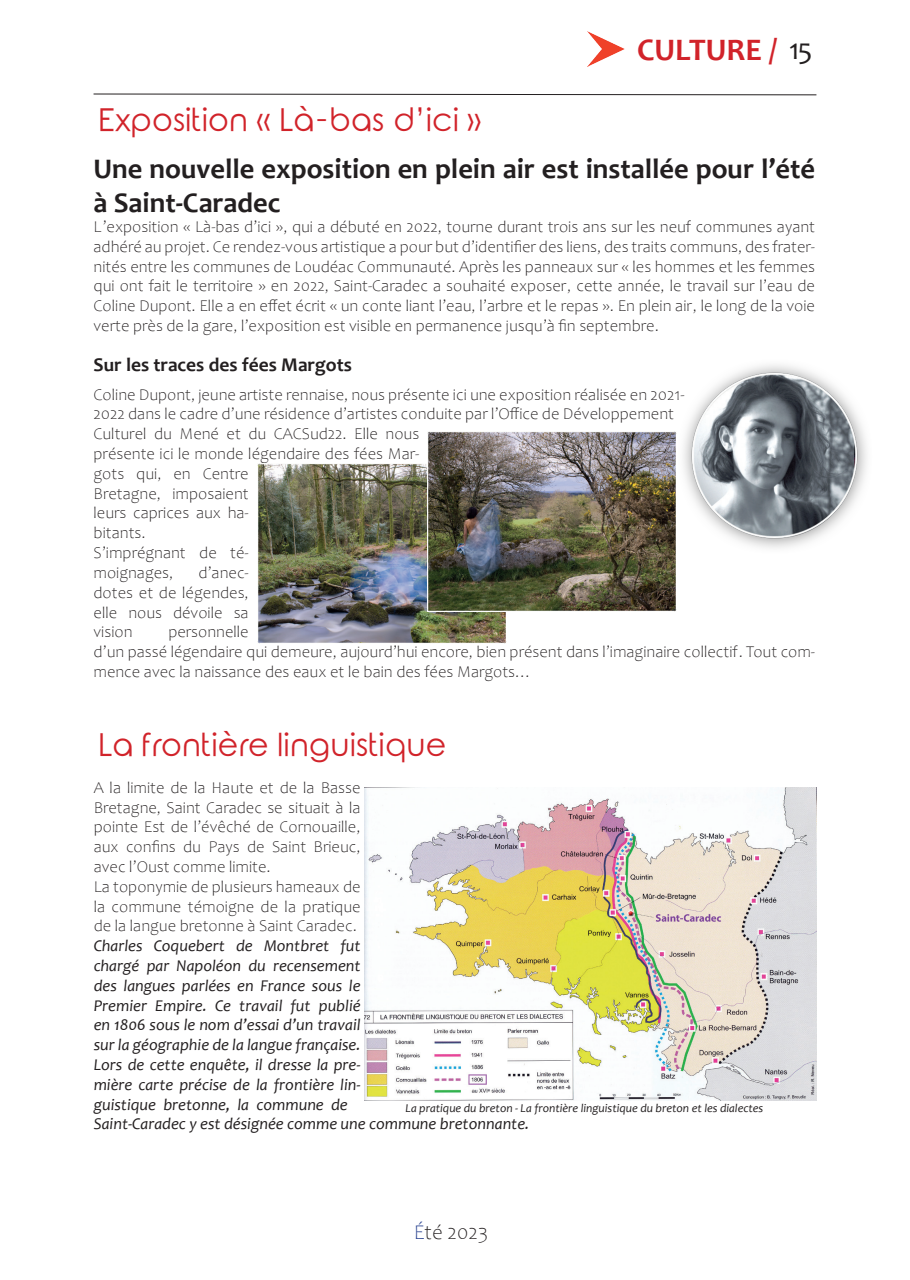
<style>
.page{position:relative;width:910px;height:1280px;background:#fff}
.page>*{position:absolute;margin:0;border:0;box-sizing:border-box;transform-origin:0 0}
.t1{font:31.5px "Rounded Elegance";color:#d1232a}
.t2{font:700 31.5px "Candara";color:#d1232a}
.t3{font:700 28.5px/34.2px "Candara";color:#231f20}
.t4{font:300 21px "Candara";color:#231f20}
.t5{font:700 19.5px "Candara";color:#231f20}
.t6{font:300 16.5px/19.8px "Candara";color:#231f20}
.t7{font:italic 16.5px/19.8px "Candara";color:#231f20}
.t8{font:italic 12px "Candara";color:#231f20}
.s1{font-weight:400;font-size:30px;color:#231f20}
.s2{color:#253f8e}
</style>
<div class="page">
<svg style="left:93px;top:93px;width:724px;height:3px"></svg>
<img style="left:257px;top:464px;width:249px;height:179px">
<img style="left:428px;top:432px;width:249px;height:179px">
<img style="left:670px;top:365px;width:197px;height:193px">
<img style="left:588px;top:32px;width:36px;height:34px">
<img style="left:365px;top:787px;width:452px;height:314px">
<h1 class="t1" style="left:98px;top:102px;width:385px">Exposition « Là-bas d’ici »</h1>
<h1 class="t2" style="left:637px;top:30px;width:177px">CULTURE / <span class="s1">15</span></h1>
<h2 class="t3" style="left:94px;top:151px;width:723px">Une nouvelle exposition en plein air est installée pour l’été à Saint-Caradec</h2>
<p class="t6" style="left:94px;top:217px;width:723px;text-align:justify">L’exposition « Là-bas d’ici », qui a débuté en 2022, tourne durant trois ans sur les neuf communes ayant adhéré au projet. Ce rendez-vous artistique a pour but d’identifier des liens, des traits communs, des frater&shy;nités entre les communes de Loudéac Communauté. Après les panneaux sur « les hommes et les femmes qui ont fait le territoire » en 2022, Saint-Caradec a souhaité exposer, cette année, le travail sur l’eau de Coline Dupont. Elle a en effet écrit « un conte liant l’eau, l’arbre et le repas ». En plein air, le long de la voie verte près de la gare, l’exposition est visible en permanence jusqu’à fin septembre.</p>
<p class="t5" style="left:94px;top:353px;width:260px">Sur les traces des fées Margots</p>
<p class="t6" style="left:94px;top:385px;width:592px">Coline Dupont, jeune artiste rennaise, nous présente ici une exposition réalisée en 2021- 2022 dans le cadre d’une résidence d’artistes conduite par l’Office de Développement Culturel du Mené et du CACSud22. Elle nous<br>présente ici le monde légendaire des fées Mar-<br>gots qui, en Centre<br>Bretagne, imposaient<br>leurs caprices aux ha-<br>bitants.<br>S’imprégnant de té-<br>moignages,</p>
<p class="t6" style="left:94px;top:563px;width:157px;text-align:justify;text-indent:105px">d’anec&shy;dotes et de légendes, elle nous dévoile sa vision</p>
<p class="t6" style="left:94px;top:622px;width:723px;text-indent:75px">personnelle<br>d’un passé légendaire qui demeure, aujourd’hui encore, bien présent dans l’imaginaire collectif. Tout com&shy;mence avec la naissance des eaux et le bain des fées Margots…</p>
<h1 class="t1" style="left:98px;top:727px;width:350px">La frontière linguistique</h1>
<p class="t6" style="left:94px;top:778px;width:268px">A la limite de la Haute et de la Basse Bretagne, Saint Caradec se situait à la pointe Est de l’évêché de Cornouaille, aux confins du Pays de Saint Brieuc, avec l’Oust comme limite.<br>La toponymie de plusieurs hameaux de la commune témoigne de la pratique de la langue bretonne à Saint Caradec.</p>
<p class="t7" style="left:94px;top:936px;width:437px">Charles Coquebert de Montbret fut<br>chargé par Napoléon du recensement<br>des langues parlées en France sous le<br>Premier Empire. Ce travail fut publié<br>en 1806 sous le nom d’essai d’un travail<br>sur la géographie de la langue française.<br>Lors de cette enquête, il dresse la pre-<br>mière carte précise de la frontière lin-<br>guistique bretonne, la commune de<br>Saint-Caradec y est désignée comme une commune bretonnante.</p>
<p class="t8" style="left:406px;top:1101px;width:359px">La pratique du breton - La frontière linguistique du breton et les dialectes</p>
<p class="t4" style="left:414px;top:1220px;width:76px"><span class="s2">É</span>té 2023</p>
</div>
